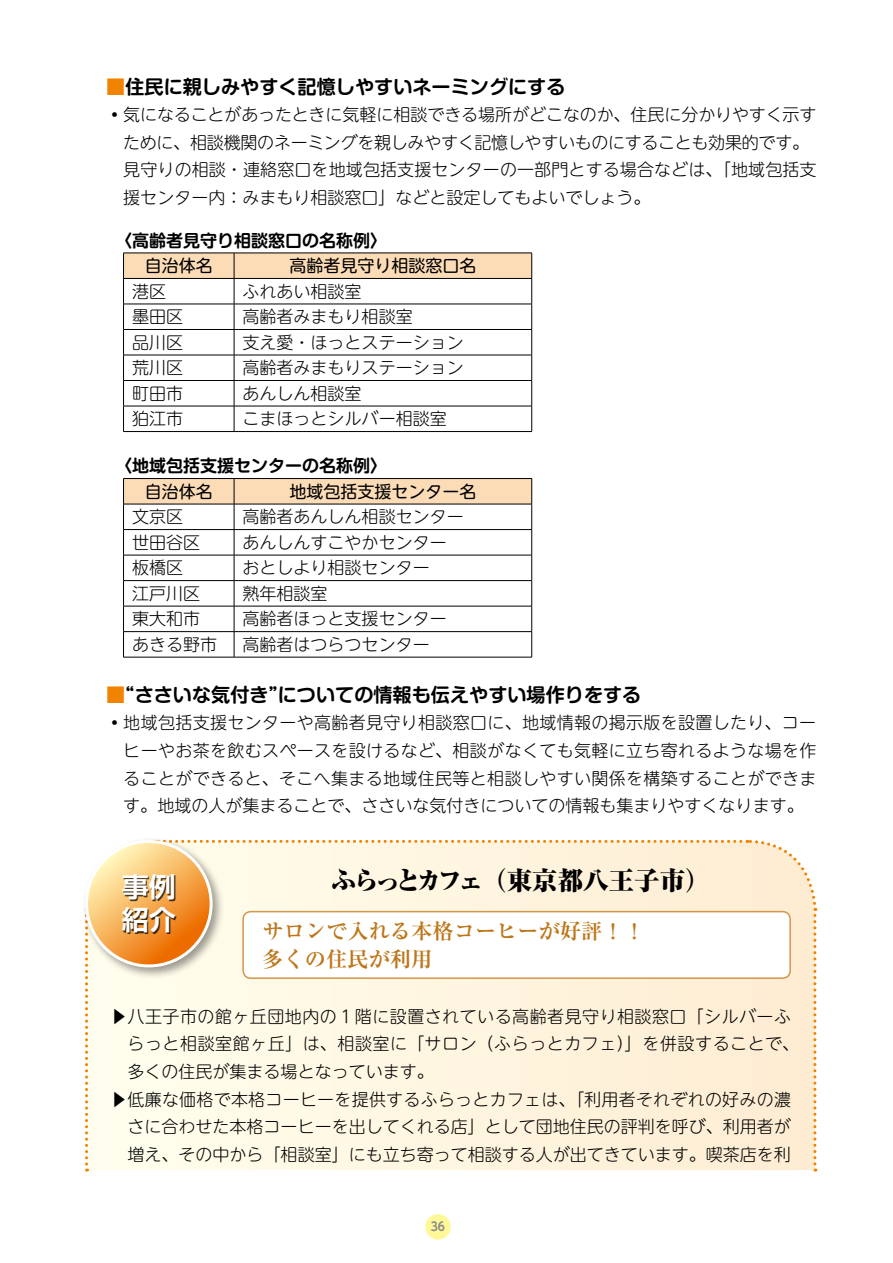
<style>
.page{position:relative;width:893px;height:1263px;background:#fff}
.page>*{position:absolute;margin:0;border:0;box-sizing:border-box;transform-origin:0 0}
.t1{font:700 27px/33px "Shin Go Pr 6 De";color:#fff}
.t2{font:800 expanded 25.5px "Ryumin Pr 6";letter-spacing:-.045em;color:#000}
.t3{font:700 21.3px/27.6px "Ryumin Pr 6";color:#bd771a}
.t4{font:700 19.2px "Shin M Go Pr 6 De";color:#000}
.t5{font:300 16.95px/27.6px "UD Shin M Go Pro";color:#000}
.t6{font:300 16.95px "UD Shin M Go Pro";letter-spacing:.03em;color:#000}
.t7{font:700 16.95px "Shin M Go Pr 6 De";color:#000}
.t8{font:16.95px "UD Shin M Go Pro";color:#000}
.t9{font:700 12px "UD Shin M Go Pro De";color:#898989;scale:.9 1}
.s1{color:#f08300}
</style>
<div class="page">
<svg style="left:123px;top:253px;width:409px;height:178px"></svg>
<hr style="left:123px;top:431px;width:111px;height:1px;background:#000">
<hr style="left:234px;top:431px;width:298px;height:1px;background:#000">
<svg style="left:123px;top:478px;width:409px;height:179px"></svg>
<hr style="left:123px;top:657px;width:111px;height:1px;background:#000">
<hr style="left:234px;top:657px;width:298px;height:1px;background:#000">
<svg style="left:747px;top:839px;width:71px;height:332px;background:#fdecd2"></svg>
<svg style="left:85px;top:839px;width:656px;height:332px;background:#fef5e0"></svg>
<div style="left:243px;top:912px;width:547px;height:66px;background:#fff;border-radius:8px"></div>
<div style="left:242px;top:911px;width:549px;height:68px;border:2px solid #d49648;border-radius:8px"></div>
<div style="left:81px;top:836px;width:144px;height:144px;background:#000;opacity:.4"></div>
<svg style="left:87px;top:841px;width:124px;height:125px;background:#f6b25f"></svg>
<div style="left:85px;top:840px;width:128px;height:127px;border:3px solid #fff;border-radius:50%"></div>
<div style="left:124px;top:876px;width:53px;height:58px;background:#000;opacity:.75"></div>
<div style="left:425px;top:1214px;width:26px;height:25px;background:#fff899;border-radius:50%"></div>
<p class="t4" style="left:106px;top:70px;width:461px"><span class="s1">■</span>住民に親しみやすく記憶しやすいネーミングにする</p>
<p class="t5" style="left:123px;top:100px;width:695px;text-indent:-17px">◦気になることがあったときに気軽に相談できる場所がどこなのか、住民に分かりやすく示すために、相談機関のネーミングを親しみやすく記憶しやすいものにすることも効果的です。見守りの相談・連絡窓口を地域包括支援センターの一部門とする場合などは、「地域包括支援センター内：みまもり相談窓口」などと設定してもよいでしょう。</p>
<p class="t7" style="left:115px;top:226px;width:274px">〈高齢者見守り相談窓口の名称例〈</p>
<p class="t8" style="left:289px;top:252px;width:189px">高齢者見守り相談窓口名</p>
<p class="t8" style="left:145px;top:252px;width:70px">自治体名</p>
<p class="t5" style="left:132px;top:277px;width:36px">港区</p>
<p class="t5" style="left:243px;top:277px;width:121px">ふれあい相談室</p>
<p class="t5" style="left:132px;top:302px;width:53px">墨田区</p>
<p class="t5" style="left:243px;top:302px;width:172px">高齢者みまもり相談室</p>
<p class="t5" style="left:132px;top:328px;width:53px">品川区</p>
<p class="t5" style="left:243px;top:328px;width:223px">支え愛・ほっとステーション</p>
<p class="t5" style="left:132px;top:353px;width:53px">荒川区</p>
<p class="t5" style="left:243px;top:353px;width:223px">高齢者みまもりステーション</p>
<p class="t5" style="left:132px;top:379px;width:53px">町田市</p>
<p class="t5" style="left:243px;top:379px;width:121px">あんしん相談室</p>
<p class="t5" style="left:243px;top:404px;width:206px">こまほっとシルバー相談室</p>
<p class="t5" style="left:132px;top:404px;width:53px">狛江市</p>
<p class="t7" style="left:115px;top:452px;width:274px">〈地域包括支援センターの名称例〈</p>
<p class="t8" style="left:289px;top:478px;width:189px">地域包括支援センター名</p>
<p class="t8" style="left:145px;top:478px;width:70px">自治体名</p>
<p class="t5" style="left:132px;top:502px;width:53px">文京区</p>
<p class="t5" style="left:243px;top:502px;width:223px">高齢者あんしん相談センター</p>
<p class="t5" style="left:132px;top:528px;width:70px">世田谷区</p>
<p class="t5" style="left:243px;top:528px;width:206px">あんしんすこやかセンター</p>
<p class="t5" style="left:132px;top:553px;width:53px">板橋区</p>
<p class="t5" style="left:243px;top:553px;width:189px">おとしより相談センター</p>
<p class="t5" style="left:132px;top:579px;width:70px">江戸川区</p>
<p class="t5" style="left:243px;top:579px;width:87px">熟年相談室</p>
<p class="t5" style="left:132px;top:604px;width:70px">東大和市</p>
<p class="t5" style="left:243px;top:604px;width:206px">高齢者ほっと支援センター</p>
<p class="t5" style="left:243px;top:630px;width:189px">高齢者はつらつセンター</p>
<p class="t5" style="left:132px;top:630px;width:87px">あきる野市</p>
<p class="t4" style="left:106px;top:678px;width:537px"><span class="s1">■</span>“ささいな気付き”についての情報も伝えやすい場作りをする</p>
<p class="t5" style="left:123px;top:708px;width:695px;text-align:justify;text-indent:-17px">◦地域包括支援センターや高齢者見守り相談窓口に、地域情報の掲示版を設置したり、コーヒーやお茶を飲むスペースを設けるなど、相談がなくても気軽に立ち寄れるような場を作ることができると、そこへ集まる地域住民等と相談しやすい関係を構築することができます。地域の人が集まることで、ささいな気付きについての情報も集まりやすくなります。</p>
<h1 class="t1" style="left:122px;top:869px;width:55px">事例紹介</h1>
<h2 class="t2" style="left:331px;top:860px;width:382px">ふらっとカフェ（東京都八王子市(</h2>
<p class="t3" style="left:262px;top:917px;width:384px">サロンで入れる本格コーヒーが好評!!多くの住民が利用</p>
<p class="t6" style="left:111px;top:1003px;width:682px">▶八王子市の館ヶ丘団地内の１階に設置されている高齢者見守り相談窓口「シルバーふ</p>
<p class="t6" style="left:128px;top:1030px;width:673px">らっと相談室館ヶ丘」は、相談室に「サロン（ふらっとカフェ）」を併設することで、</p>
<p class="t5" style="left:128px;top:1057px;width:308px">多くの住民が集まる場となっています。</p>
<p class="t5" style="left:111px;top:1084px;width:682px">▶低廉な価格で本格コーヒーを提供するふらっとカフェは、「利用者それぞれの好みの濃</p>
<p class="t5" style="left:128px;top:1112px;width:665px">さに合わせた本格コーヒーを出してくれる店」として団地住民の評判を呼び、利用者が</p>
<p class="t5" style="left:128px;top:1140px;width:665px">増え、その中から「相談室」にも立ち寄って相談する人が出てきています。喫茶店を利</p>
<p class="t9" style="left:431px;top:1217px;width:17px">36</p>
</div>
